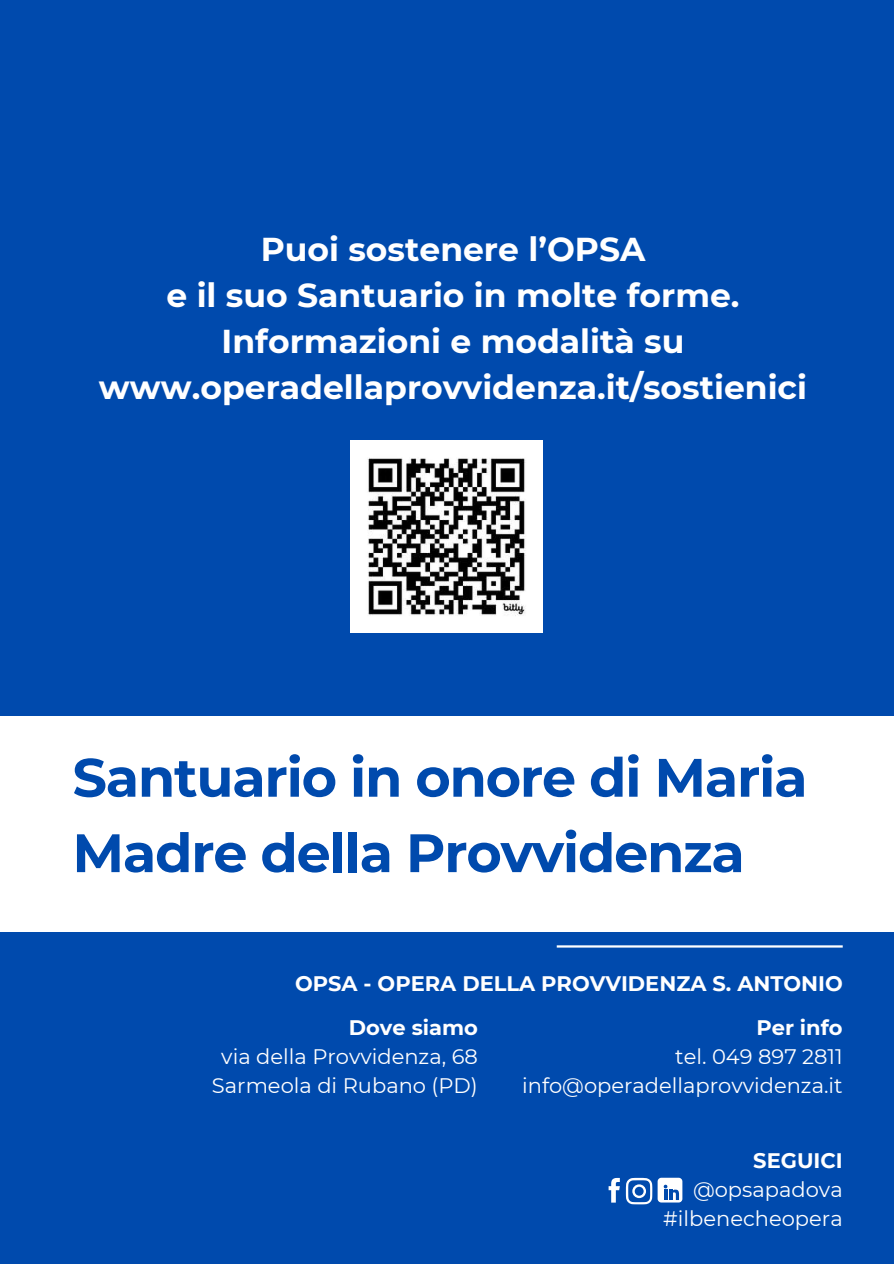
<style>
.page{position:relative;width:894px;height:1264px;background:#fff}
.page>*{position:absolute;margin:0;border:0;box-sizing:border-box;transform-origin:0 0}
.t1{font:700 54px/75.3px "Montserrat";letter-spacing:-.02em;color:#004aad}
.t2{font:700 33px/46.2px "Montserrat";color:#fff;text-align:center}
.t3{font:21px/29.2px "Montserrat";color:#fff;text-align:right}
.t4{font:700 21px "Montserrat";color:#fff}
</style>
<div class="page">
<div style="left:0;top:0;width:893px;height:1263px;background:#004aad"></div>
<hr style="left:556px;top:945px;width:286px;height:2px;background:#fff">
<div style="left:0;top:716px;width:893px;height:216px;background:#fff"></div>
<div style="left:657px;top:1177px;width:25px;height:25px;background:#fff;border-radius:4px"></div>
<svg style="left:663px;top:1184px;width:16px;height:15px"></svg>
<svg style="left:625px;top:1177px;width:27px;height:27px"></svg>
<svg style="left:608px;top:1177px;width:11px;height:25px"></svg>
<img style="left:350px;top:440px;width:192px;height:192px">
<h2 class="t2" style="left:99px;top:226px;width:709px">Puoi sostenere l’OPSA<br>e il suo Santuario in molte forme.<br>Informazioni e modalità su www.operadellaprovvidenza.it/sostienici</h2>
<h1 class="t1" style="left:72px;top:739px;width:736px">Santuario in onore di Maria<br>Madre della Provvidenza</h1>
<p class="t4" style="left:295px;top:970px;width:549px">OPSA - OPERA DELLA PROVVIDENZA S. ANTONIO</p>
<p class="t4" style="left:349px;top:1014px;width:130px">Dove siamo</p>
<p class="t3" style="left:212px;top:1041px;width:267px;text-align:center">via della Provvidenza, 68<br>Sarmeola di Rubano (PD)</p>
<p class="t4" style="left:756px;top:1014px;width:88px">Per info</p>
<p class="t3" style="left:522px;top:1041px;width:322px">tel. 049 897 2811 info@operadellaprovvidenza.it</p>
<p class="t4" style="left:753px;top:1147px;width:91px">SEGUICI</p>
<p class="t3" style="left:663px;top:1174px;width:181px">@opsapadova #ilbenecheopera</p>
</div>
